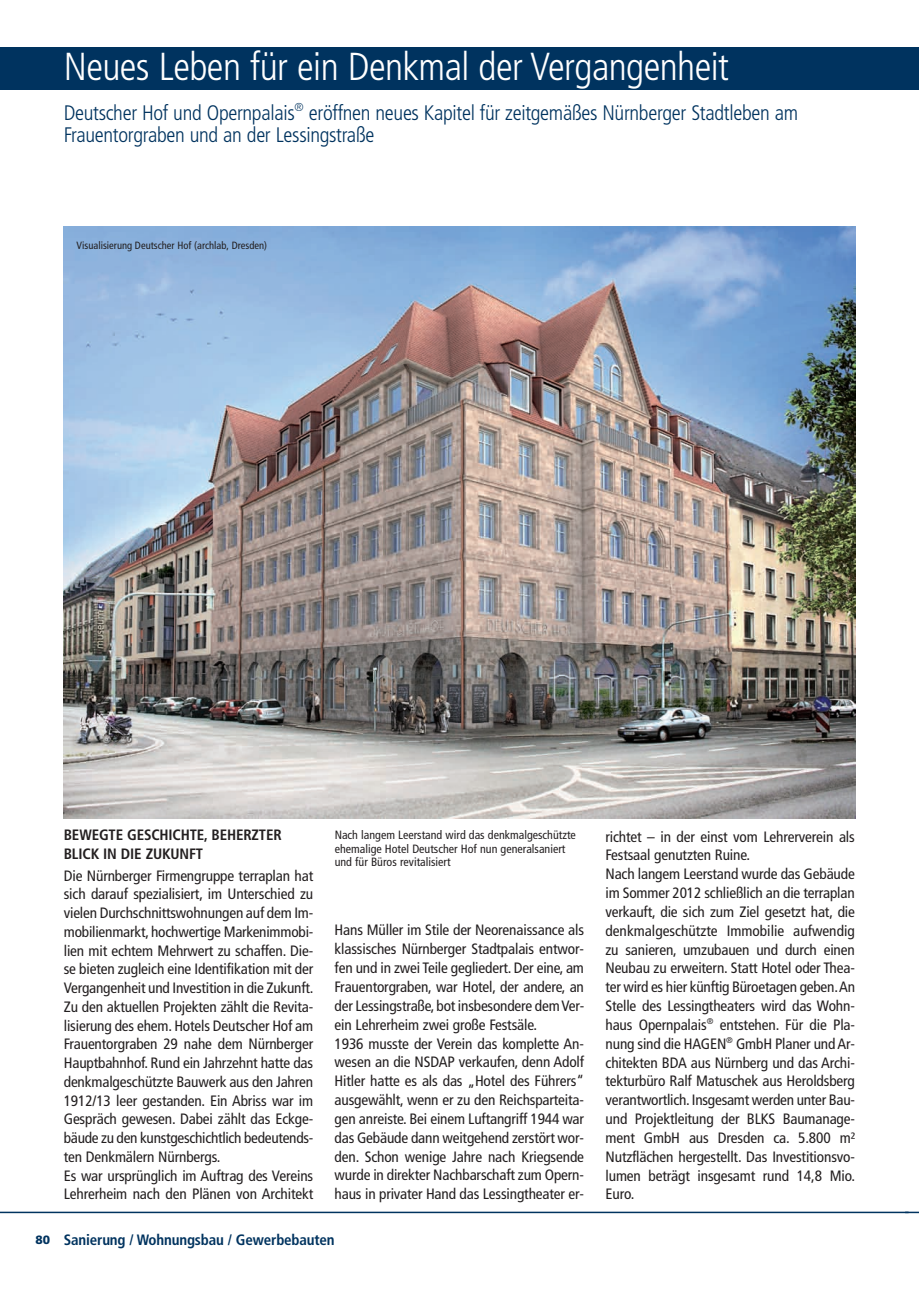
<style>
.page{position:relative;width:919px;height:1289px;background:#fff}
.page>*{position:absolute;margin:0;border:0;box-sizing:border-box;transform-origin:0 0}
.t1{font:300 condensed 39px "Frutiger";letter-spacing:-.015em;color:#fff}
.t2{font:300 condensed 21px/22.5px "Frutiger";letter-spacing:-.015em;color:#00335f}
.t3{font:condensed 15px/18.8px "Frutiger";letter-spacing:-.01em;color:#231f20}
.t4{font:700 condensed 15px/18.8px "Frutiger";letter-spacing:-.01em;color:#231f20}
.t5{font:700 condensed 15px "Frutiger";letter-spacing:-.01em;color:#00335f}
.t6{font:condensed 12px/13.5px "Frutiger";color:#231f20}
.t7{font:condensed 10.5px "Frutiger";color:#231f20}
.s1{font-weight:900;font-stretch:normal;font-size:12px}
</style>
<div class="page">
<div style="left:904px;top:47px;width:14px;height:42px;background:#00335f"></div>
<svg style="left:908px;top:1211px;width:10px;height:2px"></svg>
<div style="left:0;top:47px;width:906px;height:42px;background:#00335f"></div>
<hr style="left:0;top:1211px;width:908px;height:2px;background:#00335f">
<img style="left:64px;top:226px;width:791px;height:592px">
<h1 class="t1" style="left:64px;top:51px;width:666px">Neues Leben für ein Denkmal der Vergangenheit</h1>
<h2 class="t2" style="left:64px;top:103px;width:735px">Deutscher Hof und Opernpalais<sup>®</sup> eröffnen neues Kapitel für zeitgemäßes Nürnberger Stadtleben am<br>Frauentorgraben und an der Lessingstraße</h2>
<p class="t7" style="left:77px;top:241px;width:192px">Visualisierung Deutscher Hof (archlab, Dresden)</p>
<p class="t4" style="left:64px;top:826px;width:219px">BEWEGTE GESCHICHTE, BEHERZTER<br>BLICK IN DIE ZUKUNFT</p>
<p class="t3" style="left:64px;top:867px;width:251px">Die Nürnberger Firmengruppe terraplan hat sich darauf spezialisiert, im Unterschied zu vielen Durchschnittswohnungen auf dem Im&shy;mobilienmarkt, hochwertige Markenimmobi&shy;lien mit echtem Mehrwert zu schaffen. Die&shy;se bieten zugleich eine Identifikation mit der Vergangenheit und Investition in die Zukunft.<br>Zu den aktuellen Projekten zählt die Revita&shy;lisierung des ehem. Hotels Deutscher Hof am Frauentorgraben 29 nahe dem Nürnberger Hauptbahnhof. Rund ein Jahrzehnt hatte das denkmalgeschützte Bauwerk aus den Jahren 1912/13 leer gestanden. Ein Abriss war im Gespräch gewesen. Dabei zählt das Eckge&shy;bäude zu den kunstgeschichtlich bedeutends&shy;ten Denkmälern Nürnbergs.<br>Es war ursprünglich im Auftrag des Vereins Lehrerheim nach den Plänen von Architekt</p>
<p class="t6" style="left:334px;top:829px;width:243px">Nach langem Leerstand wird das denkmalgeschützte ehemalige Hotel Deutscher Hof nun generalsaniert und für Büros revitalisiert</p>
<p class="t3" style="left:334px;top:921px;width:251px">Hans Müller im Stile der Neorenaissance als klassisches Nürnberger Stadtpalais entwor&shy;fen und in zwei Teile gegliedert. Der eine, am Frauentorgraben, war Hotel, der andere, an der Lessingstraße, bot insbesondere dem Ver&shy;ein Lehrerheim zwei große Festsäle.<br>1936 musste der Verein das komplette An&shy;wesen an die NSDAP verkaufen, denn Adolf Hitler hatte es als das „Hotel des Führers“ ausgewählt, wenn er zu den Reichsparteita&shy;gen anreiste. Bei einem Luftangriff 1944 war das Gebäude dann weitgehend zerstört wor&shy;den. Schon wenige Jahre nach Kriegsende wurde in direkter Nachbarschaft zum Opern&shy;haus in privater Hand das Lessingtheater er-</p>
<p class="t5" style="left:36px;top:1233px;width:300px"><span class="s1">80</span> Sanierung / Wohnungsbau / Gewerbebauten</p>
<p class="t3" style="left:605px;top:828px;width:251px">richtet – in der einst vom Lehrerverein als Festsaal genutzten Ruine.<br>Nach langem Leerstand wurde das Gebäude im Sommer 2012 schließlich an die terraplan verkauft, die sich zum Ziel gesetzt hat, die denkmalgeschützte Immobilie aufwendig zu sanieren, umzubauen und durch einen Neubau zu erweitern. Statt Hotel oder Thea&shy;ter wird es hier künftig Büroetagen geben. An Stelle des Lessingtheaters wird das Wohn&shy;haus Opernpalais<sup>®</sup> entstehen. Für die Pla&shy;nung sind die HAGEN<sup>®</sup> GmbH Planer und Ar&shy;chitekten BDA aus Nürnberg und das Archi&shy;tekturbüro Ralf Matuschek aus Heroldsberg verantwortlich. Insgesamt werden unter Bau&shy;und Projektleitung der BLKS Baumanage&shy;ment GmbH aus Dresden ca. 5.800 m²<br>Nutzflächen hergestellt. Das Investitionsvo&shy;lumen beträgt insgesamt rund 14,8 Mio.<br>Euro.</p>
</div>
